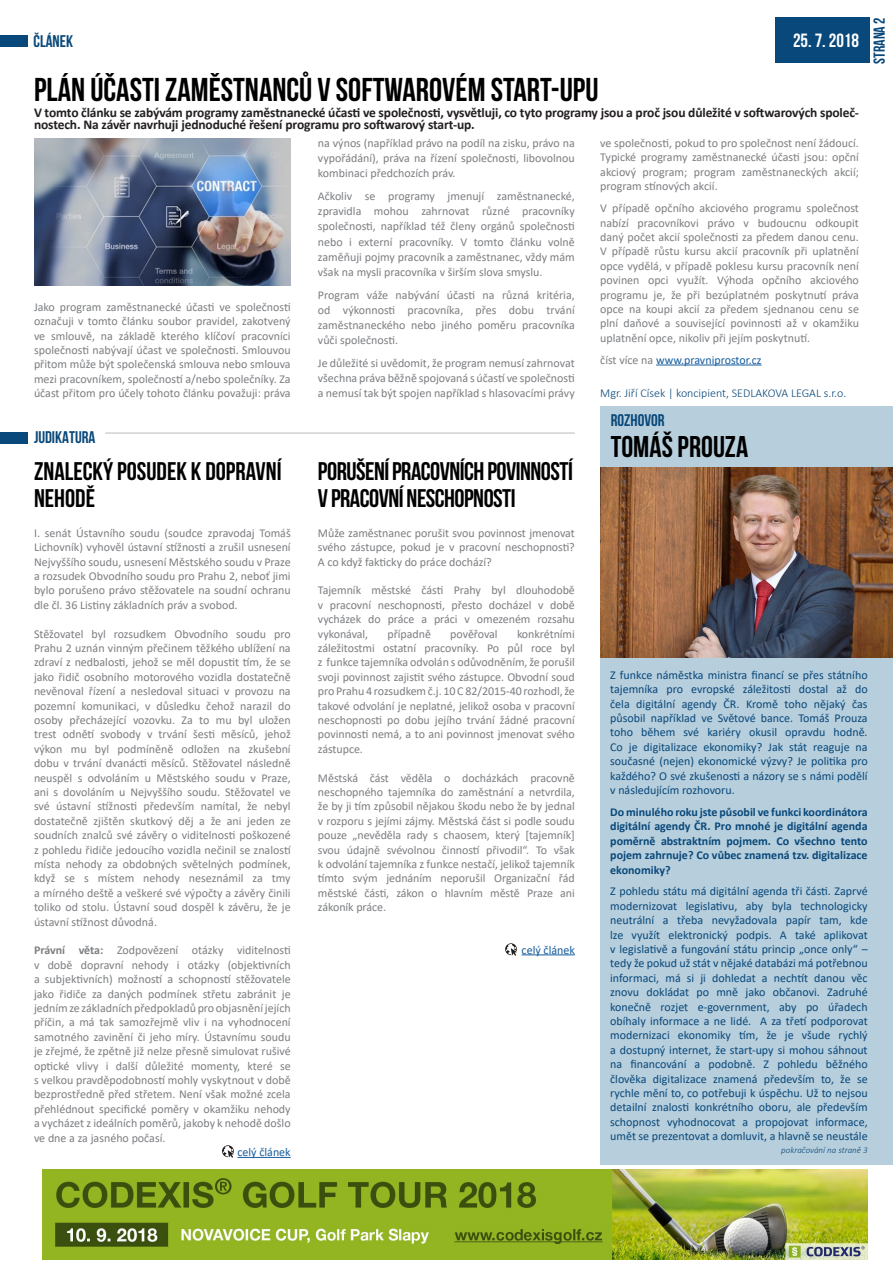
<style>
.page{position:relative;width:893px;height:1263px;background:#fff}
.page>*{position:absolute;margin:0;border:0;box-sizing:border-box;transform-origin:0 0}
.Nadpis_hlavní{font:700 33px "Bebas Neue";color:#000}
.Nadpis_rozhovor{font:700 30px "Bebas Neue";color:#000}
.Nadpis_judikatura_le{font:700 25.5px/27px "Bebas Neue";letter-spacing:-.02em;color:#000}
.Nadpis_judikatura_le-2{font:700 25.5px/27px "Bebas Neue";color:#000}
.t1{font:700 19.2px "Bebas Neue";color:#fff}
.t2{font:700 16.8px "Bebas Neue";color:#08487a}
.t3{font:700 15.9px "Bebas Neue";color:#08487a}
.Nadpis_hlavní-2{font:700 13.5px/12.8px "Calibri";letter-spacing:-.01em;color:#231f20}
.Text-základní{font:12px/14.4px "Calibri";color:#7c7e81;text-align:justify}
.Text-základní-2{font:12px/14.4px "Calibri";color:#08487a;text-align:justify}
.Text-základní-3{font:700 12px/14.4px "Calibri";color:#08487a;text-align:justify}
.Text-základní-4{font:12px "Calibri";color:#175d9e}
.t4{font:300 12px "Calibri";color:#08487a}
.t5{font:italic 300 9px "Calibri";color:#08487a}
.s1{font-weight:700}
.s2{color:#7c7e81}
</style>
<div class="page">
<hr style="left:656px;top:365px;width:106px;height:1px;background:#175d9e">
<div style="left:0;top:36px;width:27px;height:11px;background:#08487a"></div>
<hr style="left:105px;top:433px;width:470px;height:1px;background:#babbbe">
<div style="left:0;top:432px;width:27px;height:11px;background:#08487a"></div>
<hr style="left:237px;top:1157px;width:54px;height:1px;background:#175d9e">
<div style="left:601px;top:406px;width:292px;height:759px;background:#b7cedc"></div>
<img style="left:43px;top:1169px;width:824px;height:90px">
<hr style="left:522px;top:954px;width:53px;height:1px;background:#175d9e">
<div style="left:775px;top:17px;width:95px;height:46px;background:#08487a"></div>
<img style="left:34px;top:138px;width:257px;height:147px">
<svg style="left:222px;top:1145px;width:12px;height:13px"></svg>
<svg style="left:505px;top:943px;width:12px;height:13px"></svg>
<img style="left:601px;top:468px;width:292px;height:189px">
<p class="t2" style="left:33px;top:32px;width:41px">ČLÁNEK</p>
<p class="t1" style="left:803px;top:18px;width:47px">1/2015</p>
<p class="t3" style="left:871px;top:64px;width:48px;rotate:-90deg">STRANA 2</p>
<p class="t1" style="left:793px;top:29px;width:68px">25. 7. 2018</p>
<p class="Nadpis_hlavní" style="left:34px;top:71px;width:566px">PLÁN ÚČASTI ZAMĚSTNANCŮ V SOFTWAROVÉM START-UPU</p>
<p class="Nadpis_hlavní-2" style="left:34px;top:106px;width:826px">V tomto článku se zabývám programy zaměstnanecké účasti ve společnosti, vysvětluji, co tyto programy jsou a proč jsou důležité v softwarových společ&shy;nostech. Na závěr navrhuji jednoduché řešení programu pro softwarový start-up.</p>
<p class="Text-základní" style="left:34px;top:299px;width:258px">Jako program zaměstnanecké účasti ve společnosti označuji v tomto článku soubor pravidel, zakotvený ve smlouvě, na základě kterého klíčoví pracovníci společnosti nabývají účast ve společnosti. Smlouvou přitom může být společenská smlouva nebo smlouva mezi pracovníkem, společností a/nebo společníky. Za účast přitom pro účely tohoto článku považuji: práva</p>
<p class="t2" style="left:34px;top:428px;width:63px">JUDIKATURA</p>
<p class="Nadpis_judikatura_le-2" style="left:34px;top:458px;width:249px">ZNALECKÝ POSUDEK K DOPRAVNÍ<br>NEHODĚ</p>
<p class="Text-základní" style="left:34px;top:525px;width:258px">I. senát Ústavního soudu (soudce zpravodaj Tomáš Lichovník) vyhověl ústavní stížnosti a zrušil usnesení Nejvyššího soudu, usnesení Městského soudu v Praze a rozsudek Obvodního soudu pro Prahu 2, neboť jimi bylo porušeno právo stěžovatele na soudní ochranu dle čl. 36 Listiny základních práv a svobod.</p>
<p class="Text-základní" style="left:34px;top:626px;width:258px">Stěžovatel byl rozsudkem Obvodního soudu pro Prahu 2 uznán vinným přečinem těžkého ublížení na zdraví z nedbalosti, jehož se měl dopustit tím, že se jako řidič osobního motorového vozidla dostatečně nevěnoval řízení a nesledoval situaci v provozu na pozemní komunikaci, v důsledku čehož narazil do osoby přecházející vozovku. Za to mu byl uložen trest odnětí svobody v trvání šesti měsíců, jehož výkon mu byl podmíněně odložen na zkušební dobu v trvání dvanácti měsíců. Stěžovatel následně neuspěl s odvoláním u Městského soudu v Praze, ani s dovoláním u Nejvyššího soudu. Stěžovatel ve své ústavní stížnosti především namítal, že nebyl dostatečně zjištěn skutkový děj a že ani jeden ze soudních znalců své závěry o viditelnosti poškozené z pohledu řidiče jedoucího vozidla nečinil se znalostí místa nehody za obdobných světelných podmínek, když se s místem nehody neseznámil za tmy a mírného deště a veškeré své výpočty a závěry činili toliko od stolu. Ústavní soud dospěl k závěru, že je ústavní stížnost důvodná.</p>
<p class="Text-základní" style="left:34px;top:943px;width:258px"><span class="s1">Právní věta:</span> Zodpovězení otázky viditelnosti v době dopravní nehody i otázky (objektivních a subjektivních) možností a schopností stěžovatele jako řidiče za daných podmínek střetu zabránit je jedním ze základních předpokladů pro objasnění jejích příčin, a má tak samozřejmě vliv i na vyhodnocení samotného zavinění či jeho míry. Ústavnímu soudu je zřejmé, že zpětně již nelze přesně simulovat rušivé optické vlivy i další důležité momenty, které se s velkou pravděpodobností mohly vyskytnout v době bezprostředně před střetem. Není však možné zcela přehlédnout specifické poměry v okamžiku nehody a vycházet z ideálních poměrů, jakoby k nehodě došlo ve dne a za jasného počasí.</p>
<p class="Text-základní-4" style="left:237px;top:1144px;width:55px">celý článek</p>
<p class="Text-základní" style="left:318px;top:135px;width:258px;line-height:15.1px">na výnos (například právo na podíl na zisku, právo na vypořádání), práva na řízení společnosti, libovolnou kombinaci předchozích práv.</p>
<p class="Text-základní" style="left:318px;top:188px;width:258px;line-height:15.1px">Ačkoliv se programy jmenují zaměstnanecké, zpravidla mohou zahrnovat různé pracovníky společnosti, například též členy orgánů společnosti nebo i externí pracovníky. V tomto článku volně zaměňuji pojmy pracovník a zaměstnanec, vždy mám však na mysli pracovníka v širším slova smyslu.</p>
<p class="Text-základní" style="left:318px;top:287px;width:258px;line-height:15.1px">Program váže nabývání účasti na různá kritéria, od výkonnosti pracovníka, přes dobu trvání zaměstnaneckého nebo jiného poměru pracovníka vůči společnosti.</p>
<p class="Text-základní" style="left:318px;top:355px;width:258px;line-height:15.1px">Je důležité si uvědomit, že program nemusí zahrnovat všechna práva běžně spojovaná s účastí ve společnosti a nemusí tak být spojen například s hlasovacími právy</p>
<p class="Nadpis_judikatura_le" style="left:318px;top:458px;width:256px">PORUŠENÍ PRACOVNÍCH POVINNOSTÍ<br>V PRACOVNÍ NESCHOPNOSTI</p>
<p class="Text-základní" style="left:318px;top:525px;width:258px">Může zaměstnanec porušit svou povinnost jmenovat svého zástupce, pokud je v pracovní neschopnosti?<br>A co když fakticky do práce dochází?</p>
<p class="Text-základní" style="left:318px;top:583px;width:258px">Tajemník městské části Prahy byl dlouhodobě v pracovní neschopnosti, přesto docházel v době vycházek do práce a práci v omezeném rozsahu vykonával,</p>
<p class="Text-základní" style="left:318px;top:626px;width:258px;text-indent:199px">konkrétními záležitostmi ostatní pracovníky. Po půl roce byl z funkce tajemníka odvolán s odůvodněním, že porušil svoji povinnost zajistit svého zástupce. Obvodní soud pro Prahu 4 rozsudkem č.j. 10 C 82/2015-40 rozhodl, že takové odvolání je neplatné, jelikož osoba v pracovní neschopnosti po dobu jejího trvání žádné pracovní povinnosti nemá, a to ani povinnost jmenovat svého zástupce.</p>
<p class="Text-základní" style="left:318px;top:770px;width:258px">Městská část věděla o docházkách pracovně neschopného tajemníka do zaměstnání a netvrdila, že by ji tím způsobil nějakou škodu nebo že by jednal v rozporu s jejími zájmy. Městská část si podle soudu pouze „nevěděla rady s chaosem, který [tajemník] svou údajně svévolnou činností přivodil“. To však k odvolání tajemníka z funkce nestačí, jelikož tajemník tímto svým jednáním neporušil Organizační řád městské části, zákon o hlavním městě Praze ani zákoník práce.</p>
<p class="Text-základní-4" style="left:522px;top:941px;width:55px">celý článek</p>
<p class="Text-základní" style="left:388px;top:626px;width:45px">případně</p>
<p class="Text-základní" style="left:450px;top:626px;width:49px">pověřoval</p>
<p class="Text-základní" style="left:600px;top:136px;width:260px">ve společnosti, pokud to pro společnost není žádoucí.<br>Typické programy zaměstnanecké účasti jsou: opční akciový program; program zaměstnaneckých akcií; program stínových akcií.</p>
<p class="Text-základní" style="left:600px;top:201px;width:260px">V případě opčního akciového programu společnost nabízí pracovníkovi právo v budoucnu odkoupit daný počet akcií společnosti za předem danou cenu.<br>V případě růstu kursu akcií pracovník při uplatnění opce vydělá, v případě poklesu kursu pracovník není povinen opci využít. Výhoda opčního akciového programu je, že při bezúplatném poskytnutí práva opce na koupi akcií za předem sjednanou cenu se plní daňové a související povinnosti až v okamžiku uplatnění opce, nikoliv při jejím poskytnutí.</p>
<p class="Text-základní-4" style="left:600px;top:351px;width:163px"><span class="s2">číst více na</span> www.pravniprostor.cz</p>
<p class="t4" style="left:600px;top:386px;width:248px">Mgr. Jiří Císek | koncipient, SEDLAKOVA LEGAL s.r.o.</p>
<p class="t2" style="left:611px;top:411px;width:55px">ROZHOVOR</p>
<p class="Nadpis_rozhovor" style="left:611px;top:430px;width:139px">TOMÁŠ PROUZA</p>
<p class="Text-základní-2" style="left:610px;top:667px;width:259px">Z funkce náměstka ministra financí se přes státního tajemníka pro evropské záležitosti dostal až do čela digitální agendy ČR. Kromě toho nějaký čas působil například ve Světové bance. Tomáš Prouza toho během své kariéry okusil opravdu hodně.<br>Co je digitalizace ekonomiky? Jak stát reaguje na současné (nejen) ekonomické výzvy? Je politika pro každého? O své zkušenosti a názory se s námi podělí v následujícím rozhovoru.</p>
<p class="Text-základní-3" style="left:610px;top:804px;width:259px">Do minulého roku jste působil ve funkci koordinátora digitální agendy ČR. Pro mnohé je digitální agenda poměrně abstraktním pojmem. Co všechno tento pojem zahrnuje? Co vůbec znamená tzv. digitalizace ekonomiky?</p>
<p class="Text-základní-2" style="left:610px;top:884px;width:259px">Z pohledu státu má digitální agenda tři části. Zaprvé modernizovat legislativu, aby byla technologicky neutrální a třeba nevyžadovala papír tam, kde lze využít elektronický podpis. A také aplikovat v legislativě a fungování státu princip „once only“ – tedy že pokud už stát v nějaké databázi má potřebnou informaci, má si ji dohledat a nechtít danou věc znovu dokládat po mně jako občanovi. Zadruhé konečně rozjet e-government, aby po úřadech obíhaly informace a ne lidé. A za třetí podporovat modernizaci ekonomiky tím, že je všude rychlý a dostupný internet, že start-upy si mohou sáhnout na financování a podobně. Z pohledu běžného člověka digitalizace znamená především to, že se rychle mění to, co potřebuji k úspěchu. Už to nejsou detailní znalosti konkrétního oboru, ale především schopnost vyhodnocovat a propojovat informace, umět se prezentovat a domluvit, a hlavně se neustále</p>
<p class="t5" style="left:781px;top:1144px;width:88px">pokračování na straně 3</p>
</div>
